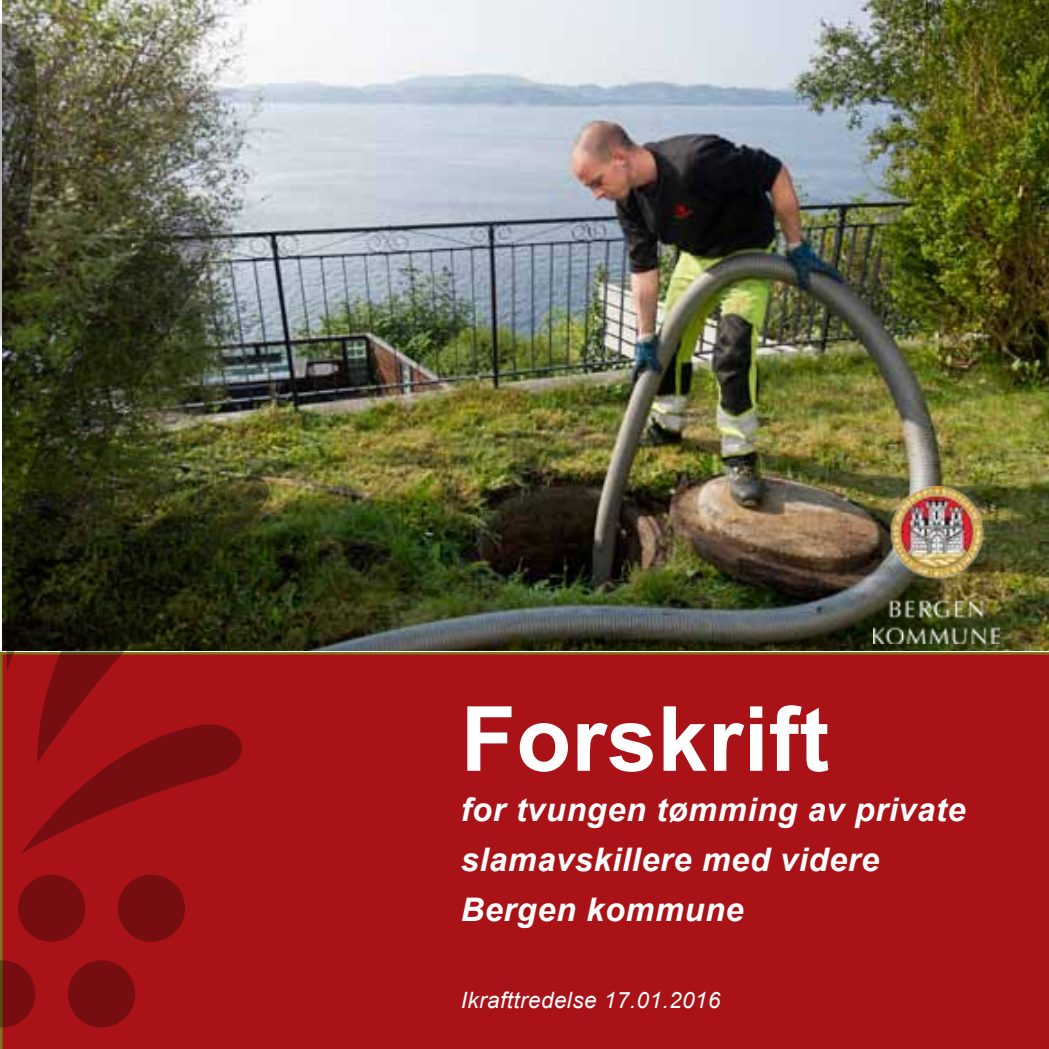
<style>
.page{position:relative;width:1049px;height:1049px;background:#fff}
.page>*{position:absolute;margin:0;border:0;box-sizing:border-box;transform-origin:0 0}
.t1{font:700 90px "Arial";letter-spacing:.005em;color:#fff}
.t2{font:italic 700 32.5px/50px "Arial";letter-spacing:.02em;color:#fff}
.t3{font:italic 22.5px "Arial";letter-spacing:.02em;color:#fff}
</style>
<div class="page">
<div style="left:0;top:652px;width:1049px;height:397px;background:#a91317"></div>
<img style="left:2px;top:0;width:1047px;height:650px">
<svg style="left:0;top:960px;width:35px;height:67px;background:#7d1311"></svg>
<div style="left:18px;top:874px;width:67px;height:68px;background:#760d10;border-radius:50%"></div>
<div style="left:118px;top:874px;width:67px;height:68px;background:#760d10;border-radius:50%"></div>
<div style="left:68px;top:960px;width:67px;height:67px;background:#760d10;border-radius:50%"></div>
<svg style="left:0;top:21px;width:37px;height:316px;background:#555447"></svg>
<img style="left:2px;top:196px;width:244px;height:475px">
<svg style="left:37px;top:461px;width:235px;height:302px;background:#452311"></svg>
<svg style="left:21px;top:719px;width:240px;height:135px;background:#9a1114"></svg>
<img style="left:873px;top:487px;width:126px;height:157px">
<h1 class="t1" style="left:461px;top:679px;width:370px">Forskrift</h1>
<p class="t2" style="left:461px;top:785px;width:506px">for tvungen tømming av private slamavskillere med videre<br>Bergen kommune</p>
<p class="t3" style="left:461px;top:986px;width:261px">Ikrafttredelse 17.01.2016</p>
</div>
